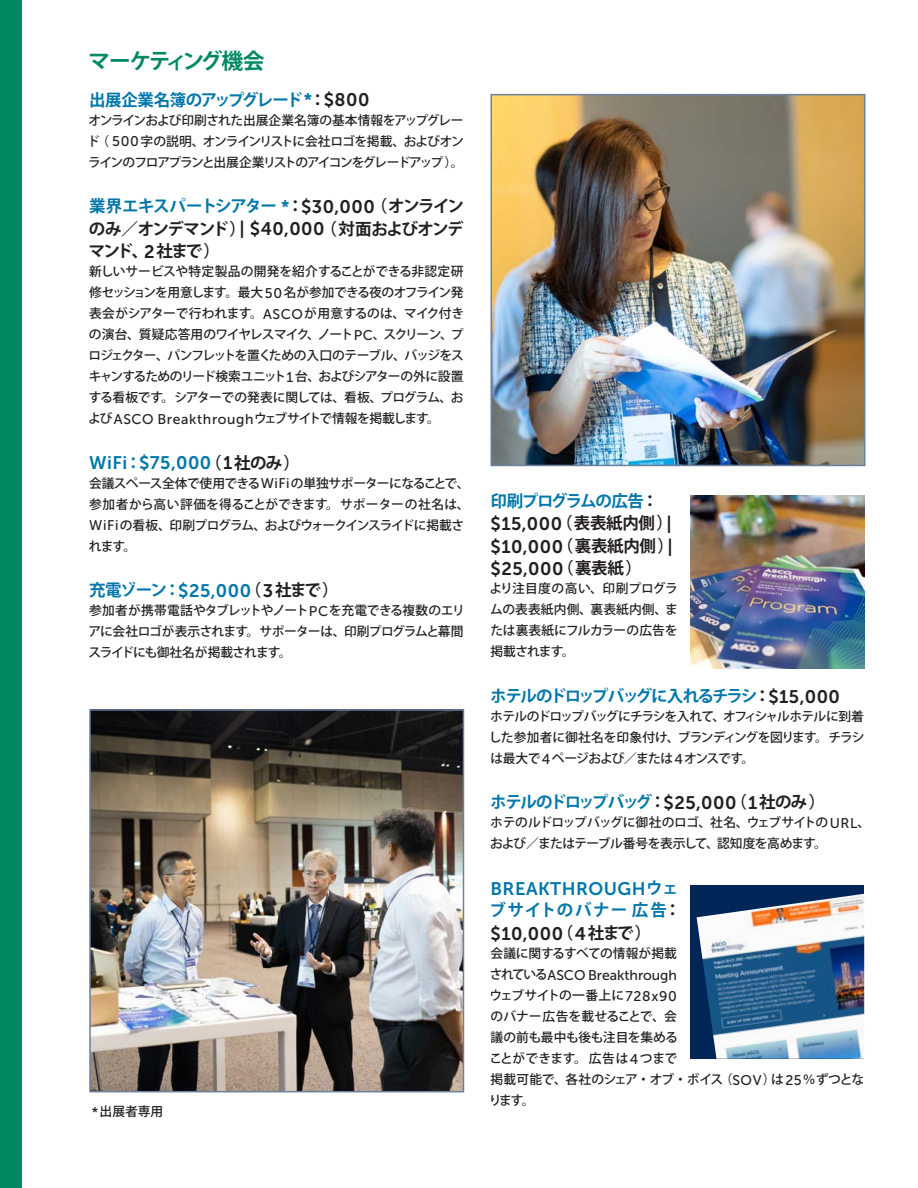
<style>
.page{position:relative;width:918px;height:1188px;background:#fff}
.page>*{position:absolute;margin:0;border:0;box-sizing:border-box;transform-origin:0 0}
.t1{font:700 21.75px "Koz Go Pro";letter-spacing:-.095em;color:#008764}
.t2{font:18.15px/22.5px "Museo Sans 700";letter-spacing:.025em;color:#231f20;text-align:justify}
.t3{font:18.15px "Museo Sans 700";letter-spacing:.025em;color:#0076a9}
.t4{font:700 16.5px/22.5px "Koz Go Pro";letter-spacing:-.085em;color:#231f20;text-align:justify}
.t5{font:700 16.5px "Koz Go Pro";letter-spacing:-.08em;color:#0076a9}
.t6{font:700 16.5px "Koz Go Pro";letter-spacing:-.1em;color:#0076a9}
.t7{font:700 16.5px "Koz Go Pro";letter-spacing:-.04em;color:#0076a9}
.t8{font:700 16.5px "Koz Go Pro";letter-spacing:.08em;color:#0076a9}
.t9{font:14.1px "Museo Sans 500";color:#231f20}
.t10{font:500 12.75px/21px "Koz Go Pro";letter-spacing:-.04em;color:#231f20;text-align:justify}
.t11{font:500 12.75px "Koz Go Pro";letter-spacing:-.01em;color:#231f20}
.s1{font-family:"Museo Sans 700";font-weight:400;font-size:18.15px}
.s2{color:#231f20}
.s3{font-family:"Museo Sans 700";font-weight:400;font-size:18.15px;color:#231f20}
.s4{font-family:"Museo Sans 500";font-weight:400;font-size:14.1px}
.s5{color:#0076a9}
.s6{font-family:"Museo Sans 700";font-weight:400;font-size:18.15px;color:#0076a9}
.s7{font-family:"Koz Go Pro";font-weight:700;font-size:16.5px}
.s8{font-family:"Koz Go Pro";font-weight:700;font-size:16.5px;color:#231f20}
.s9{font-family:"Koz Go Pro";font-weight:500;font-size:12.75px}
</style>
<div class="page">
<img style="left:691px;top:495px;width:173px;height:174px">
<div style="left:691px;top:885px;width:173px;height:174px;background:#002557"></div>
<img style="left:697px;top:894px;width:167px;height:165px">
<img style="left:92px;top:712px;width:369px;height:377px">
<div style="left:89px;top:709px;width:375px;height:383px;border:2px solid #6b819e"></div>
<img style="left:493px;top:97px;width:370px;height:366px">
<div style="left:490px;top:94px;width:376px;height:372px;border:2px solid #6b819e"></div>
<div style="left:0;top:0;width:22px;height:1188px;background:#008764"></div>
<h1 class="t1" style="left:89px;top:47px;width:177px">マーケティング機会</h1>
<p class="t7" style="left:89px;top:89px;width:282px">出展企業名簿のアップグレード<span class="s1">*</span><span class="s2">：</span><span class="s3">$800</span></p>
<p class="t10" style="left:87px;top:110px;width:378px">オンラインおよび印刷された出展企業名簿の基本情報をアップグレード（ <span class="s4">500</span> 字の説明、オンラインリストに会社ロゴを掲載、およびオンラインのフロアプランと出展企業リストのアイコンをグレードアップ）。</p>
<p class="t4" style="left:89px;top:196px;width:377px"><span class="s5">業界エキスパートシアター</span> <span class="s6">*</span>：<span class="s1">$30,000</span>（オンラインのみ／オンデマンド）<span class="s1">| $40,000</span>（対面およびオンデマンド、<span class="s1">2</span> 社まで）</p>
<p class="t10" style="left:88px;top:262px;width:378px">新しいサービスや特定製品の開発を紹介することができる非認定研修セッションを用意します。最大 <span class="s4">50</span> 名が参加できる夜のオフライン発表会がシアターで行われます。<span class="s4">ASCO</span>が用意するのは、マイク付きの演台、質疑応答用のワイヤレスマイク、ノート<span class="s4">PC</span>、スクリーン、プロジェクター、パンフレットを置くための入口のテーブル、バッジをスキャンするためのリード検索ユニット<span class="s4">1</span> 台、およびシアターの外に設置する看板です。シアターでの発表に関しては、看板、プログラム、および<span class="s4">ASCO Breakthrough</span>ウェブサイトで情報を掲載します。</p>
<h2 class="t3" style="left:89px;top:453px;width:212px">WiFi<span class="s7">：</span>$75,000<span class="s8">（</span><span class="s2">1</span><span class="s8">社のみ）</span></h2>
<p class="t10" style="left:89px;top:473px;width:382px;text-align:left">会議スペース全体で使用できる<span class="s4">WiFi</span>の単独サポーターになることで、参加者から高い評価を得ることができます。サポーターの社名は、<br><span class="s4">WiFi</span> の看板、印刷プログラム、およびウォークインスライドに掲載されます。</p>
<h2 class="t3" style="left:89px;top:581px;width:251px"><span class="s7">充電ゾーン：</span>$25,000<span class="s8">（</span><span class="s2">3</span><span class="s8">社まで）</span></h2>
<p class="t10" style="left:88px;top:601px;width:378px">参加者が携帯電話やタブレットやノート<span class="s4">PC</span>を充電できる複数のエリアに会社ロゴが表示されます。サポーターは、印刷プログラムと幕間スライドにも御社名が掲載されます。</p>
<p class="t10" style="left:92px;top:1101px;width:73px"><span class="s4">*</span>出展者専用</p>
<p class="t5" style="left:490px;top:490px;width:169px">印刷プログラムの広告<span class="s2">：</span></p>
<h2 class="t2" style="left:490px;top:513px;width:185px">$15,000<span class="s7">（表表紙内側）</span>| $10,000<span class="s7">（裏表紙内側）</span>| $25,000<span class="s7">（裏表紙）</span></h2>
<p class="t10" style="left:489px;top:579px;width:190px">より注目度の高い、印刷プログラムの表表紙内側、裏表紙内側、または裏表紙にフルカラーの広告を掲載されます。</p>
<p class="t6" style="left:490px;top:685px;width:351px">ホテルのドロップバッグに入れるチラシ<span class="s2">：</span><span class="s3">$15,000</span></p>
<p class="t10" style="left:489px;top:706px;width:377px">ホテルのドロップバッグにチラシを入れて、オフィシャルホテルに到着した参加者に御社名を印象付け、ブランディングを図ります。チラシは最大で <span class="s4">4</span> ページおよび／または<span class="s4">4</span>オンスです。</p>
<p class="t5" style="left:490px;top:792px;width:337px">ホテルのドロップバッグ<span class="s2">：</span><span class="s3">$25,000</span><span class="s2">（</span><span class="s3">1</span><span class="s2">社のみ）</span></p>
<p class="t10" style="left:490px;top:813px;width:381px">ホテのルドロップバッグに御社のロゴ、社名、ウェブサイトの<span class="s4">URL</span>、および／またはテーブル番号を表示して、認知度を高めます。</p>
<h2 class="t3" style="left:490px;top:878px;width:190px">BREAKTHROUGH<span class="s7">ウェ</span></h2>
<p class="t8" style="left:489px;top:900px;width:193px">ブサイトのバナー広告<span class="s2">：</span></p>
<h2 class="t2" style="left:490px;top:922px;width:162px">$10,000<span class="s7">（</span>4<span class="s7">社まで）</span></h2>
<p class="t11" style="left:490px;top:945px;width:188px">会議に関するすべての情報が掲載</p>
<p class="t9" style="left:490px;top:967px;width:189px"><span class="s9">されている</span>ASCO Breakthrough</p>
<p class="t10" style="left:489px;top:985px;width:377px;text-align:left">ウェブサイトの一番上に<span class="s4">728x90<br></span>のバナー広告を載せることで、会<br>議の前も最中も後も注目を集める<br>ことができます。広告は<span class="s4">4</span>つまで<br>掲載可能で、各社のシェア・オブ・ボイス（<span class="s4">SOV</span>）は<span class="s4">25</span>％ずつとなります。</p>
</div>
